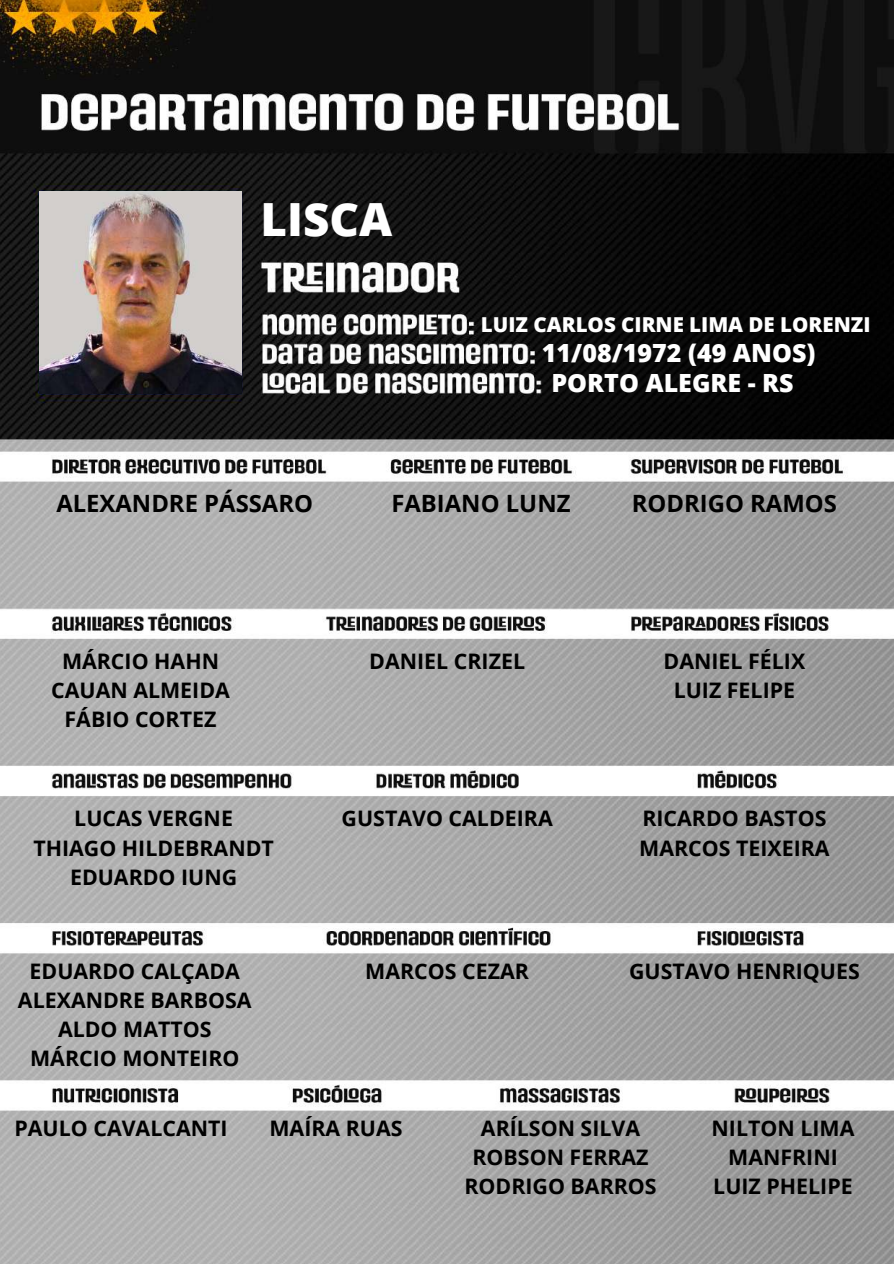
<style>
.page{position:relative;width:894px;height:1264px;background:#fff}
.page>*{position:absolute;margin:0;border:0;box-sizing:border-box;transform-origin:0 0}
.t1{font:800 45.75px "Open Sans";color:#fff}
.t2{font:800 25.05px/29.2px "Open Sans";color:#fff;text-align:center}
.t3{font:700 23.85px "Open Sans";color:#000}
.t4{font:700 21.3px/29.1px "Open Sans";color:#000;text-align:center}
.t5{font:800 20.55px "Open Sans";color:#fff}
</style>
<div class="page">
<img style="left:0;top:0;width:893px;height:1263px">
<img style="left:39px;top:192px;width:202px;height:202px">
<h1 class="t1" style="left:260px;top:187px;width:133px">LISCA</h1>
<p class="t5" style="left:481px;top:310px;width:391px">LUIZ CARLOS CIRNE LIMA DE LORENZI</p>
<p class="t2" style="left:542px;top:338px;width:275px">11/08/1972 (49 ANOS)<br>PORTO ALEGRE - RS</p>
<p class="t3" style="left:56px;top:487px;width:258px">ALEXANDRE PÁSSARO</p>
<p class="t3" style="left:391px;top:487px;width:180px">FABIANO LUNZ</p>
<p class="t3" style="left:631px;top:487px;width:206px">RODRIGO RAMOS</p>
<p class="t4" style="left:51px;top:646px;width:180px">MÁRCIO HAHN<br>CAUAN ALMEIDA<br>FÁBIO CORTEZ</p>
<p class="t4" style="left:663px;top:646px;width:143px">DANIEL FÉLIX<br>LUIZ FELIPE</p>
<p class="t4" style="left:369px;top:646px;width:157px">DANIEL CRIZEL</p>
<p class="t4" style="left:33px;top:803px;width:242px">LUCAS VERGNE<br>THIAGO HILDEBRANDT<br>EDUARDO IUNG</p>
<p class="t4" style="left:341px;top:803px;width:212px">GUSTAVO CALDEIRA</p>
<p class="t4" style="left:639px;top:803px;width:192px;text-align:left">RICARDO BASTOS<br>MARCOS TEIXEIRA</p>
<p class="t4" style="left:18px;top:955px;width:235px">EDUARDO CALÇADA<br>ALEXANDRE BARBOSA<br>ALDO MATTOS<br>MÁRCIO MONTEIRO</p>
<p class="t4" style="left:365px;top:955px;width:165px">MARCOS CEZAR</p>
<p class="t4" style="left:629px;top:955px;width:232px">GUSTAVO HENRIQUES</p>
<p class="t4" style="left:14px;top:1112px;width:215px">PAULO CAVALCANTI</p>
<p class="t4" style="left:269px;top:1112px;width:135px">MAÍRA RUAS</p>
<p class="t4" style="left:464px;top:1112px;width:194px">ARÍLSON SILVA<br>ROBSON FERRAZ<br>RODRIGO BARROS</p>
<p class="t4" style="left:711px;top:1112px;width:144px">NILTON LIMA<br>MANFRINI<br>LUIZ PHELIPE</p>
</div>
